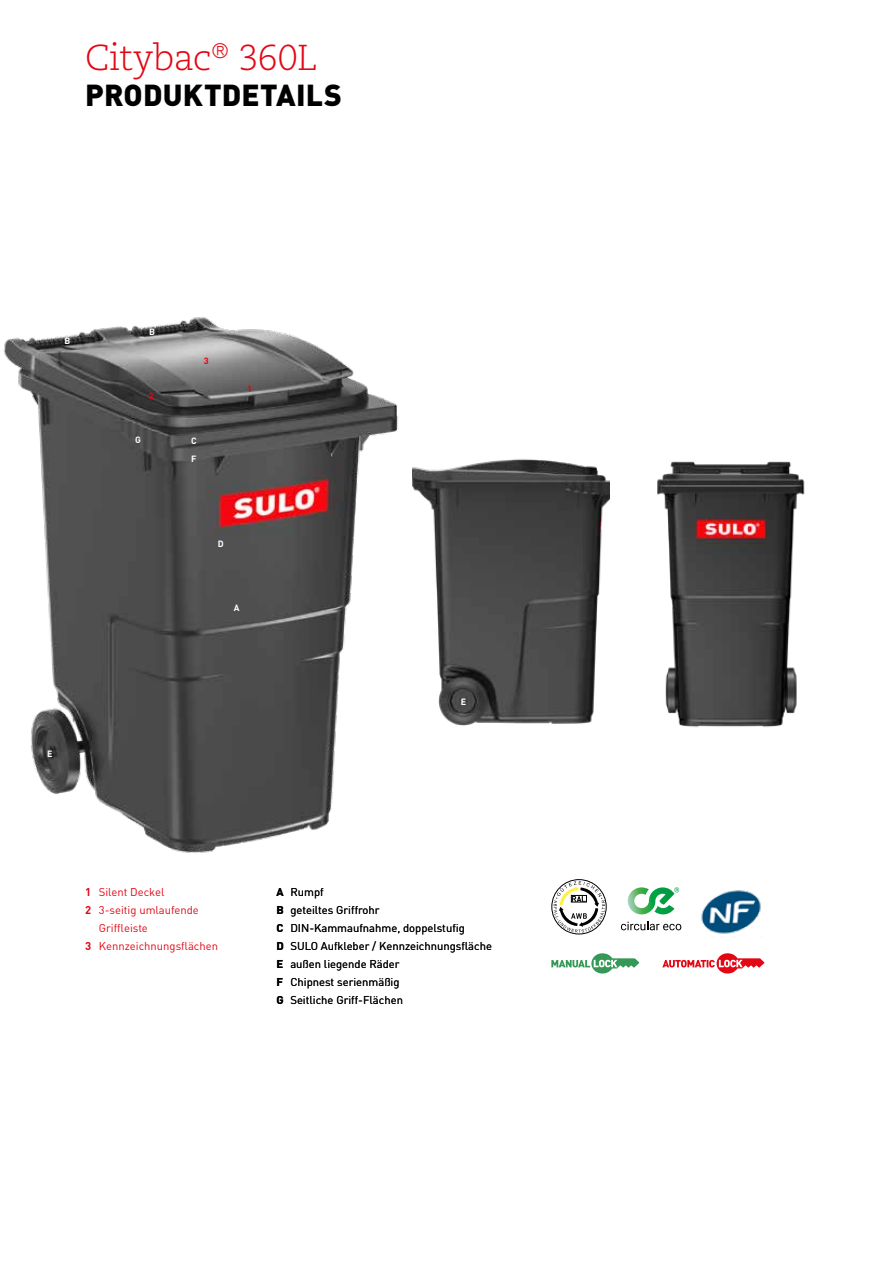
<style>
.page{position:relative;width:893px;height:1263px;background:#fff}
.page>*{position:absolute;margin:0;border:0;box-sizing:border-box;transform-origin:0 0}
.t1{font:300 36px "Caecilia LT Pro 45";letter-spacing:-.015em;color:#e30613}
.t2{font:900 30px "DIN Pro";letter-spacing:.005em;color:#000}
.t3{font:11.25px/18px "DIN Pro";color:#000}
.t4{font:11.25px "DIN Pro";color:#e30613}
.t5{font:700 9px "DIN Pro";color:#fff}
.t6{font:700 9px "DIN Pro";color:#e30613}
.s1{font-weight:700}
</style>
<div class="page">
<img style="left:4px;top:316px;width:394px;height:537px">
<img style="left:412px;top:459px;width:197px;height:267px">
<img style="left:657px;top:461px;width:148px;height:266px">
<div style="left:551px;top:879px;width:56px;height:55px;border:1px solid #000;border-radius:50%"></div>
<svg style="left:554px;top:881px;width:51px;height:52px"></svg>
<img style="left:701px;top:890px;width:60px;height:44px">
<svg style="left:628px;top:887px;width:51px;height:27px"></svg>
<svg style="left:621px;top:921px;width:60px;height:9px"></svg>
<svg style="left:551px;top:953px;width:88px;height:20px"></svg>
<svg style="left:662px;top:953px;width:102px;height:20px"></svg>
<h1 class="t1" style="left:85px;top:35px;width:234px">Citybac<sup>®</sup> 360L</h1>
<h2 class="t2" style="left:85px;top:75px;width:258px">PRODUKTDETAILS</h2>
<p class="t5" style="left:65px;top:335px;width:7px">B</p>
<p class="t5" style="left:47px;top:748px;width:7px">E</p>
<p class="t5" style="left:149px;top:326px;width:7px">B</p>
<p class="t6" style="left:149px;top:390px;width:6px">2</p>
<p class="t5" style="left:135px;top:433px;width:7px">G</p>
<p class="t6" style="left:204px;top:354px;width:6px">3</p>
<p class="t5" style="left:191px;top:435px;width:7px">C</p>
<p class="t5" style="left:191px;top:453px;width:7px">F</p>
<p class="t6" style="left:247px;top:382px;width:6px">1</p>
<p class="t5" style="left:218px;top:537px;width:7px">D</p>
<p class="t5" style="left:234px;top:602px;width:7px">A</p>
<p class="t5" style="left:461px;top:696px;width:7px">E</p>
<p class="t4" style="left:85px;top:884px;width:81px"><span class="s1">1</span> Silent Deckel</p>
<p class="t4" style="left:85px;top:902px;width:115px"><span class="s1">2</span> 3-seitig umlaufende</p>
<p class="t4" style="left:99px;top:920px;width:51px">Griffleiste</p>
<p class="t4" style="left:85px;top:938px;width:135px"><span class="s1">3</span> Kennzeichnungsflächen</p>
<p class="t3" style="left:277px;top:882px;width:217px"><span class="s1">A</span> Rumpf<br><span class="s1">B</span> geteiltes Griffrohr<br><span class="s1">C</span> DIN-Kammaufnahme, doppelstufig<br><span class="s1">D</span> SULO Aufkleber / Kennzeichnungsfläche<br><span class="s1">E</span> außen liegende Räder<br><span class="s1">F</span> Chipnest serienmäßig<br><span class="s1">G</span> Seitliche Griff-Flächen</p>
</div>
